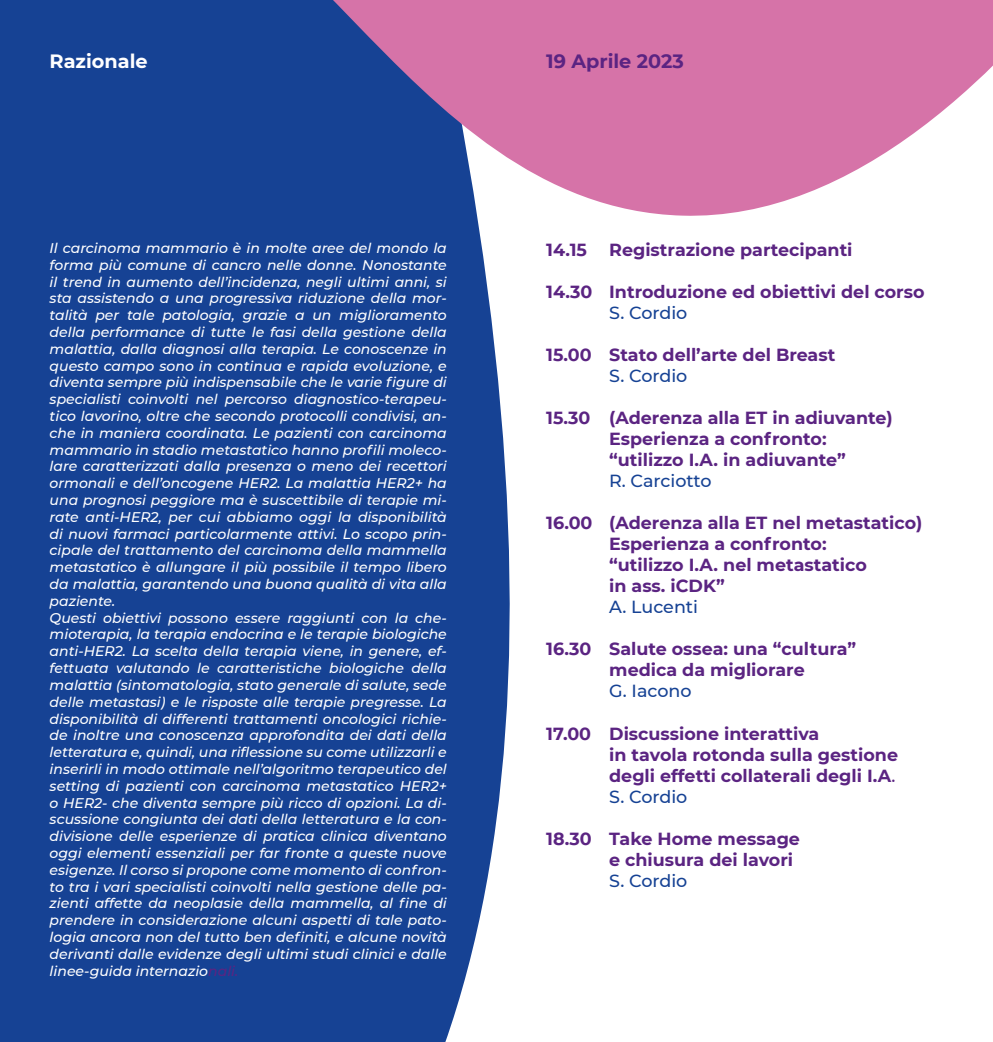
<style>
.page{position:relative;width:993px;height:1042px;background:#fff}
.page>*{position:absolute;margin:0;border:0;box-sizing:border-box;transform-origin:0 0}
.t1{font:700 19.25px "Montserrat";color:#5b2482}
.t2{font:700 19.25px "Montserrat";color:#fff}
.t3{font:700 17.5px/21px "Montserrat";color:#5b2482}
.t4{font:500 17.5px "Montserrat";color:#164294}
.t5{font:italic 500 14px/16.8px "Montserrat";color:#fff}
.s1{color:#5b2482}
.s2{font-weight:500}
.s3{font-weight:500;color:#164294}
</style>
<div class="page">
<div style="left:0;top:0;width:510px;height:1042px;background:#164294"></div>
<svg style="left:89px;top:0;width:903px;height:220px;background:#9270aa"></svg>
<h1 class="t2" style="left:50px;top:48px;width:99px">Razionale</h1>
<h1 class="t1" style="left:546px;top:48px;width:139px">19 Aprile 2023</h1>
<p class="t5" style="left:50px;top:239px;width:398px">Il carcinoma mammario è in molte aree del mondo la forma più comune di cancro nelle donne. Nonostante il trend in aumento dell’incidenza, negli ultimi anni, si sta assistendo a una progressiva riduzione della mor&shy;talità per tale patologia, grazie a un miglioramento della performance di tutte le fasi della gestione della malattia, dalla diagnosi alla terapia. Le conoscenze in questo campo sono in continua e rapida evoluzione, e diventa sempre più indispensabile che le varie figure di specialisti coinvolti nel percorso diagnostico-terapeu&shy;tico lavorino, oltre che secondo protocolli condivisi, an&shy;che in maniera coordinata. Le pazienti con carcinoma mammario in stadio metastatico hanno profili moleco&shy;lare caratterizzati dalla presenza o meno dei recettori ormonali e dell’oncogene HER2. La malattia HER2+ ha una prognosi peggiore ma è suscettibile di terapie mi&shy;rate anti-HER2, per cui abbiamo oggi la disponibilità di nuovi farmaci particolarmente attivi. Lo scopo prin&shy;cipale del trattamento del carcinoma della mammella metastatico è allungare il più possibile il tempo libero da malattia, garantendo una buona qualità di vita alla paziente.<br>Questi obiettivi possono essere raggiunti con la che&shy;mioterapia, la terapia endocrina e le terapie biologiche anti-HER2. La scelta della terapia viene, in genere, ef&shy;fettuata valutando le caratteristiche biologiche della malattia (sintomatologia, stato generale di salute, sede delle metastasi) e le risposte alle terapie pregresse. La disponibilità di differenti trattamenti oncologici richie&shy;de inoltre una conoscenza approfondita dei dati della letteratura e, quindi, una riflessione su come utilizzarli e inserirli in modo ottimale nell’algoritmo terapeutico del setting di pazienti con carcinoma metastatico HER2+ o HER2- che diventa sempre più ricco di opzioni. La di&shy;scussione congiunta dei dati della letteratura e la con&shy;divisione delle esperienze di pratica clinica diventano oggi elementi essenziali per far fronte a queste nuove esigenze. Il corso si propone come momento di confron&shy;to tra i vari specialisti coinvolti nella gestione delle pa&shy;zienti affette da neoplasie della mammella, al fine di prendere in considerazione alcuni aspetti di tale pato&shy;logia ancora non del tutto ben definiti, e alcune novità derivanti dalle evidenze degli ultimi studi clinici e dalle linee-guida internazio<span class="s1">nali.</span></p>
<p class="t3" style="left:546px;top:239px;width:42px">14.15</p>
<p class="t3" style="left:609px;top:239px;width:245px">Registrazione partecipanti</p>
<p class="t3" style="left:546px;top:281px;width:380px">14.30 Introduzione ed obiettivi del corso</p>
<p class="t4" style="left:609px;top:301px;width:80px">S. Cordio</p>
<p class="t3" style="left:546px;top:344px;width:290px">15.00 Stato dell’arte del Breast</p>
<p class="t4" style="left:609px;top:364px;width:80px">S. Cordio</p>
<p class="t3" style="left:609px;top:407px;width:285px;text-indent:-63px">15.30 (Aderenza alla ET in adiuvante)<br>Esperienza a confronto: “utilizzo I.A. in adiuvante”</p>
<p class="t4" style="left:609px;top:469px;width:104px">R. Carciotto</p>
<p class="t3" style="left:609px;top:512px;width:314px;text-indent:-63px">16.00 (Aderenza alla ET nel metastatico)<br>Esperienza a confronto:<br>“utilizzo I.A. nel metastatico<br>in ass. iCDK”</p>
<p class="t4" style="left:609px;top:595px;width:90px">A. Lucenti</p>
<p class="t3" style="left:609px;top:638px;width:248px;text-indent:-63px">16.30 Salute ossea: una “cultura” medica da migliorare</p>
<p class="t4" style="left:609px;top:679px;width:84px">G. Iacono</p>
<p class="t3" style="left:609px;top:722px;width:290px;text-indent:-63px">17.00 Discussione interattiva<br>in tavola rotonda sulla gestione degli effetti collaterali degli I.A<span class="s2">.<br></span><span class="s3">S. Cordio</span></p>
<p class="t3" style="left:609px;top:827px;width:192px;text-indent:-63px">18.30 Take Home message e chiusura dei lavori</p>
<p class="t4" style="left:609px;top:868px;width:80px">S. Cordio</p>
</div>
